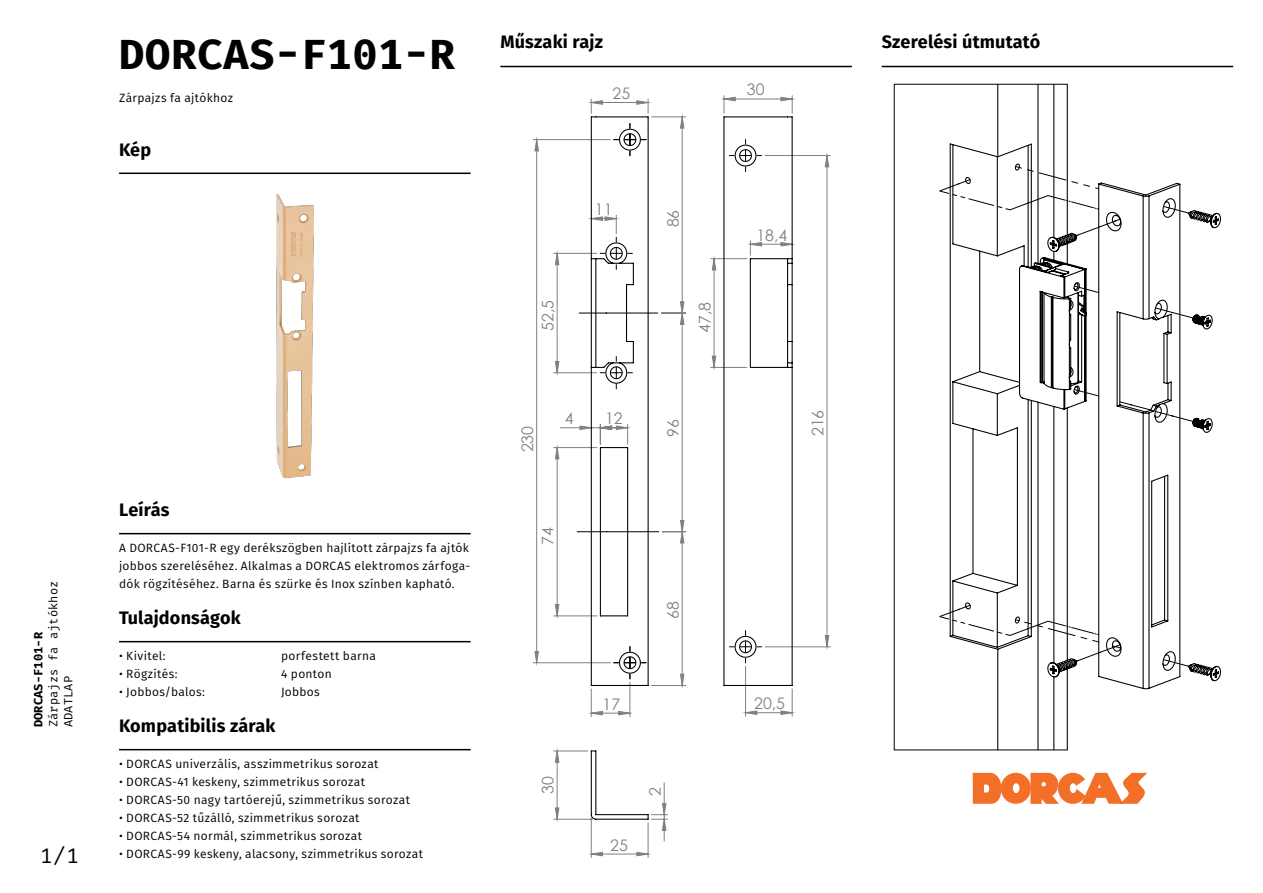
<style>
.page{position:relative;width:1263px;height:893px;background:#fff}
.page>*{position:absolute;margin:0;border:0;box-sizing:border-box;transform-origin:0 0}
.t1{font:700 42px "Fira Mono";letter-spacing:.02em;color:#000}
.t2{font:21px "Fira Mono";color:#000}
.t3{font:700 18px "Fira Sans";letter-spacing:.01em;color:#000}
.t4{font:15.9px "Century Gothic";color:#808080}
.t5{font:12px/18px "Fira Sans";letter-spacing:.025em;color:#000;text-align:justify}
.t6{font:12px/15px "Fira Mono";letter-spacing:.01em;color:#000}
.t7{font:700 12px "Fira Mono";letter-spacing:.01em;color:#000}
</style>
<div class="page">
<hr style="left:119px;top:173px;width:352px;height:1px;background:#000">
<svg style="left:973px;top:773px;width:174px;height:31px"></svg>
<hr style="left:119px;top:533px;width:352px;height:1px;background:#000">
<hr style="left:500px;top:66px;width:352px;height:1px;background:#000">
<hr style="left:882px;top:66px;width:351px;height:1px;background:#000">
<img style="left:276px;top:194px;width:38px;height:285px">
<hr style="left:119px;top:641px;width:352px;height:1px;background:#000">
<hr style="left:119px;top:749px;width:352px;height:1px;background:#000">
<svg style="left:792px;top:96px;width:1px;height:17px"></svg>
<hr style="left:648px;top:823px;width:1px;height:34px;background:#808080">
<hr style="left:591px;top:818px;width:1px;height:39px;background:#808080">
<hr style="left:554px;top:819px;width:38px;height:1px;background:#808080">
<hr style="left:533px;top:139px;width:77px;height:1px;background:#808080">
<hr style="left:533px;top:662px;width:77px;height:1px;background:#808080">
<hr style="left:765px;top:646px;width:65px;height:1px;background:#808080">
<hr style="left:765px;top:155px;width:65px;height:1px;background:#808080">
<svg style="left:535px;top:137px;width:55px;height:682px"></svg>
<svg style="left:662px;top:156px;width:167px;height:674px"></svg>
<svg style="left:590px;top:116px;width:203px;height:704px"></svg>
<svg style="left:893px;top:83px;width:56px;height:668px"></svg>
<svg style="left:949px;top:83px;width:272px;height:668px"></svg>
<svg style="left:1155px;top:307px;width:41px;height:16px"></svg>
<svg style="left:1073px;top:285px;width:26px;height:8px"></svg>
<svg style="left:1119px;top:401px;width:77px;height:25px"></svg>
<svg style="left:1073px;top:389px;width:26px;height:8px"></svg>
<svg style="left:1163px;top:659px;width:26px;height:8px"></svg>
<svg style="left:939px;top:604px;width:182px;height:58px"></svg>
<svg style="left:1076px;top:218px;width:45px;height:18px"></svg>
<svg style="left:939px;top:166px;width:160px;height:45px"></svg>
<svg style="left:1163px;top:206px;width:26px;height:8px"></svg>
<p class="t6" style="left:47px;top:727px;width:148px;rotate:-90deg">Zárpajzs fa ajtókhoz<br>ADATLAP</p>
<p class="t7" style="left:30px;top:727px;width:97px;rotate:-90deg">DORCAS-F101-R</p>
<h2 class="t2" style="left:40px;top:841px;width:40px">1/1</h2>
<h1 class="t1" style="left:119px;top:25px;width:337px">DORCAS-F101-R</h1>
<p class="t5" style="left:119px;top:89px;width:115px">Zárpajzs fa ajtókhoz</p>
<h3 class="t3" style="left:119px;top:134px;width:34px">Kép</h3>
<h3 class="t3" style="left:119px;top:494px;width:52px">Leírás</h3>
<p class="t5" style="left:119px;top:539px;width:353px">A DORCAS-F101-R egy derékszögben hajlított zárpajzs fa ajtók jobbos szereléséhez. Alkalmas a DORCAS elektromos zárfoga&shy;dók rögzítéséhez. Barna és szürke és Inox színben kapható.</p>
<h3 class="t3" style="left:119px;top:602px;width:123px">Tulajdonságok</h3>
<p class="t5" style="left:119px;top:647px;width:48px">• Kivitel:</p>
<p class="t5" style="left:281px;top:647px;width:96px">porfestett barna</p>
<p class="t5" style="left:119px;top:665px;width:60px">• Rögzítés:</p>
<p class="t5" style="left:281px;top:665px;width:52px">4 ponton</p>
<p class="t5" style="left:119px;top:683px;width:87px">• Jobbos/balos:</p>
<p class="t5" style="left:281px;top:683px;width:40px">Jobbos</p>
<h3 class="t3" style="left:119px;top:710px;width:158px">Kompatibilis zárak</h3>
<p class="t5" style="left:119px;top:755px;width:261px">• DORCAS univerzális, asszimmetrikus sorozat</p>
<p class="t5" style="left:119px;top:773px;width:247px">• DORCAS-41 keskeny, szimmetrikus sorozat</p>
<p class="t5" style="left:119px;top:791px;width:292px">• DORCAS-50 nagy tartóerejű, szimmetrikus sorozat</p>
<p class="t5" style="left:119px;top:809px;width:242px">• DORCAS-52 tűzálló, szimmetrikus sorozat</p>
<p class="t5" style="left:119px;top:827px;width:244px">• DORCAS-54 normál, szimmetrikus sorozat</p>
<p class="t5" style="left:119px;top:845px;width:305px">• DORCAS-99 keskeny, alacsony, szimmetrikus sorozat</p>
<h3 class="t3" style="left:500px;top:26px;width:104px">Műszaki rajz</h3>
<h3 class="t3" style="left:882px;top:26px;width:160px">Szerelési útmutató</h3>
<h3 class="t4" style="left:612px;top:82px;width:19px">25</h3>
<h3 class="t4" style="left:747px;top:79px;width:19px">30</h3>
<h3 class="t4" style="left:595px;top:198px;width:19px">11</h3>
<h3 class="t4" style="left:537px;top:331px;width:32px;rotate:-90deg">52,5</h3>
<h3 class="t4" style="left:516px;top:452px;width:28px;rotate:-90deg">230</h3>
<h3 class="t4" style="left:565px;top:407px;width:10px">4</h3>
<h3 class="t4" style="left:605px;top:407px;width:19px">12</h3>
<h3 class="t4" style="left:537px;top:545px;width:19px;rotate:-90deg">74</h3>
<h3 class="t4" style="left:662px;top:227px;width:19px;rotate:-90deg">86</h3>
<h3 class="t4" style="left:694px;top:333px;width:32px;rotate:-90deg">47,8</h3>
<h3 class="t4" style="left:662px;top:437px;width:19px;rotate:-90deg">96</h3>
<h3 class="t4" style="left:662px;top:619px;width:19px;rotate:-90deg">68</h3>
<h3 class="t4" style="left:537px;top:794px;width:19px;rotate:-90deg">30</h3>
<h3 class="t4" style="left:603px;top:693px;width:19px">17</h3>
<h3 class="t4" style="left:610px;top:834px;width:19px">25</h3>
<h3 class="t4" style="left:644px;top:796px;width:10px;rotate:-90deg">2</h3>
<h3 class="t4" style="left:756px;top:224px;width:32px">18,4</h3>
<h3 class="t4" style="left:807px;top:436px;width:28px;rotate:-90deg">216</h3>
<h3 class="t4" style="left:754px;top:692px;width:32px">20,5</h3>
</div>
